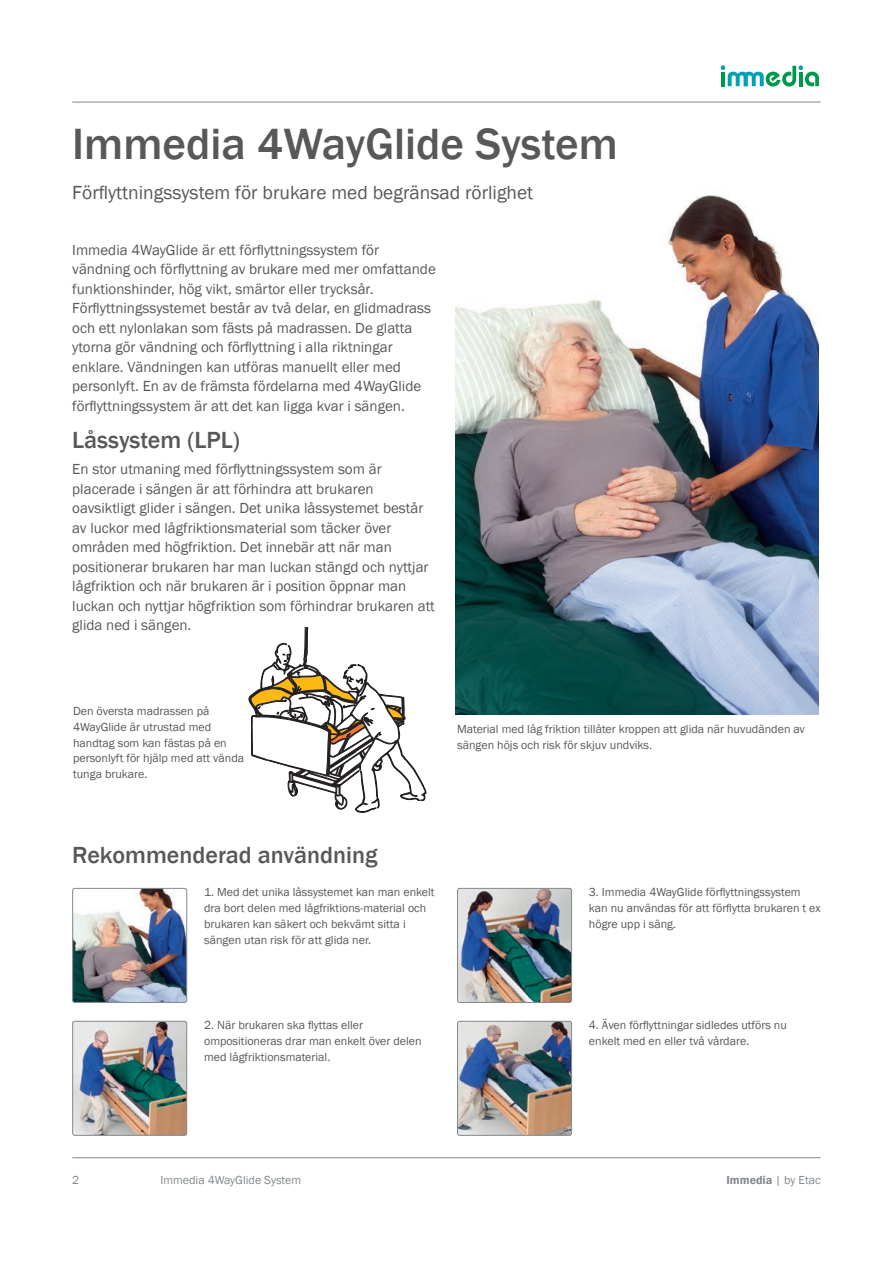
<style>
.page{position:relative;width:893px;height:1263px;background:#fff}
.page>*{position:absolute;margin:0;border:0;box-sizing:border-box;transform-origin:0 0}
.t1{font:500 45px "Franklin Gothic";color:#57585a}
.t2{font:500 24px "Franklin Gothic";color:#57585a}
.t3{font:19.5px "Franklin Gothic";color:#57585a}
.t4{font:15px/19.5px "Franklin Gothic";color:#57585a}
.t5{font:12px/15.8px "Franklin Gothic";color:#57585a}
.t6{font:12px "Franklin Gothic";color:#83888c}
.t7{font:600 12px "Franklin Gothic";color:#83888c}
.s1{font-weight:400}
</style>
<div class="page">
<img style="left:455px;top:195px;width:364px;height:519px">
<svg style="left:248px;top:627px;width:178px;height:186px"></svg>
<hr style="left:72px;top:102px;width:749px;height:1px;background:#83888c">
<hr style="left:72px;top:1157px;width:749px;height:1px;background:#83888c">
<svg style="left:721px;top:65px;width:98px;height:22px"></svg>
<hr style="left:721px;top:72px;width:4px;height:14px;background:#00984a">
<img style="left:74px;top:888px;width:113px;height:113px">
<div style="left:72px;top:888px;width:115px;height:115px;border:1px solid #83888c;border-radius:2px"></div>
<img style="left:74px;top:1021px;width:113px;height:113px">
<div style="left:72px;top:1021px;width:115px;height:115px;border:1px solid #83888c;border-radius:2px"></div>
<img style="left:457px;top:888px;width:115px;height:113px">
<div style="left:457px;top:888px;width:115px;height:115px;border:1px solid #83888c;border-radius:2px"></div>
<img style="left:457px;top:1021px;width:115px;height:113px">
<div style="left:457px;top:1021px;width:115px;height:115px;border:1px solid #83888c;border-radius:2px"></div>
<h1 class="t1" style="left:72px;top:116px;width:547px">Immedia 4WayGlide System</h1>
<h3 class="t3" style="left:72px;top:180px;width:462px">Förflyttningssystem för brukare med begränsad rörlighet</h3>
<p class="t4" style="left:72px;top:240px;width:365px">Immedia 4WayGlide är ett förflyttningssystem för vändning och förflyttning av brukare med mer omfattande funktionshinder, hög vikt, smärtor eller trycksår.<br>Förflyttningssystemet består av två delar, en glidmadrass och ett nylonlakan som fästs på madrassen. De glatta ytorna gör vändning och förflyttning i alla riktningar enklare. Vändningen kan utföras manuellt eller med personlyft. En av de främsta fördelarna med 4WayGlide förflyttningssystem är att det kan ligga kvar i sängen.</p>
<h2 class="t2" style="left:72px;top:426px;width:169px">Låssystem (LPL)</h2>
<p class="t4" style="left:72px;top:460px;width:364px">En stor utmaning med förflyttningssystem som är placerade i sängen är att förhindra att brukaren oavsiktligt glider i sängen. Det unika låssystemet består av luckor med lågfriktionsmaterial som täcker över områden med högfriktion. Det innebär att när man positionerar brukaren har man luckan stängd och nyttjar lågfriktion och när brukaren är i position öppnar man luckan och nyttjar högfriktion som förhindrar brukaren att glida ned i sängen.</p>
<p class="t5" style="left:73px;top:703px;width:173px">Den översta madrassen på<br>4WayGlide är utrustad med handtag som kan fästas på en personlyft för hjälp med att vända tunga brukare.</p>
<p class="t5" style="left:457px;top:721px;width:349px">Material med låg friktion tillåter kroppen att glida när huvudänden av sängen höjs och risk för skjuv undviks.</p>
<h2 class="t2" style="left:72px;top:840px;width:307px">Rekommenderad användning</h2>
<p class="t5" style="left:204px;top:885px;width:232px">1. Med det unika låssystemet kan man enkelt dra bort delen med lågfriktions-material och brukaren kan säkert och bekvämt sitta i sängen utan risk för att glida ner.</p>
<p class="t5" style="left:589px;top:885px;width:233px">3. Immedia 4WayGlide förflyttningssystem kan nu användas för att förflytta brukaren t ex högre upp i säng.</p>
<p class="t5" style="left:204px;top:1018px;width:219px">2. När brukaren ska flyttas eller ompositioneras drar man enkelt över delen med lågfriktionsmaterial.</p>
<p class="t5" style="left:589px;top:1018px;width:200px">4. Även förflyttningar sidledes utförs nu enkelt med en eller två vårdare.</p>
<p class="t6" style="left:72px;top:1173px;width:9px">2</p>
<p class="t6" style="left:160px;top:1173px;width:142px">Immedia 4WayGlide System</p>
<p class="t7" style="left:726px;top:1173px;width:96px">Immedia <span class="s1">| by Etac</span></p>
</div>
